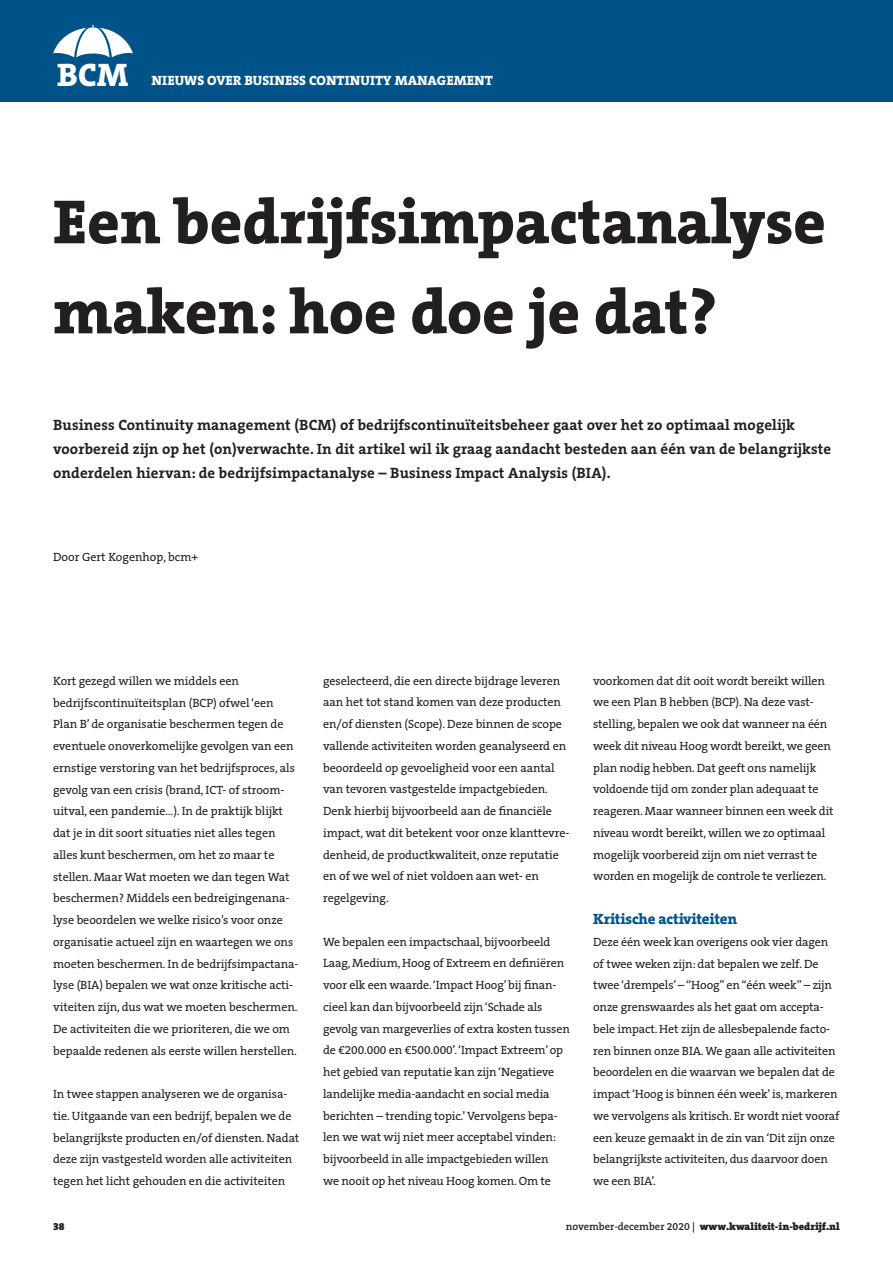
<style>
.page{position:relative;width:893px;height:1263px;background:#fff}
.page>*{position:absolute;margin:0;border:0;box-sizing:border-box;transform-origin:0 0}
.t1{font:800 63px/90px "The Serif B W8";color:#231f20}
.t2{font:800 32.85px "The Serif B W8";color:#fff}
.t3{font:700 15px/24px "The Serif B W7";letter-spacing:.01em;color:#231f20}
.t4{font:800 15px "The Serif B W8";letter-spacing:-.01em;color:#005389}
.t5{font:800 13.5px "The Serif B W8";color:#fff}
.t6{font:12px/21.8px "The Serif B W5 Plain";letter-spacing:-.01em;color:#231f20}
.t7{font:900 10.5px "The Serif B W9";color:#231f20}
.s1{font-family:"The Serif B W6";font-weight:600}
</style>
<div class="page">
<div style="left:0;top:0;width:893px;height:102px;background:#005389"></div>
<svg style="left:53px;top:25px;width:80px;height:33px"></svg>
<h2 class="t2" style="left:57px;top:53px;width:73px">BCM</h2>
<p class="t5" style="left:152px;top:71px;width:343px">NIEUWS OVER BUSINESS CONTINUITY MANAGEMENT</p>
<h1 class="t1" style="left:53px;top:176px;width:774px">Een bedrijfsimpactanalyse maken: hoe doe je dat?</h1>
<p class="t3" style="left:53px;top:413px;width:780px">Business Continuity management (BCM) of bedrijfscontinuïteitsbeheer gaat over het zo optimaal mogelijk voorbereid zijn op het (on)verwachte. In dit artikel wil ik graag aandacht besteden aan één van de belangrijkste onderdelen hiervan: de bedrijfsimpactanalyse – Business Impact Analysis (BIA).</p>
<p class="t6" style="left:53px;top:546px;width:147px">Door Gert Kogenhop, bcm+</p>
<p class="t6" style="left:53px;top:670px;width:247px">Kort gezegd willen we middels een bedrijfscontinuïteitsplan (BCP) ofwel ‘een Plan B’ de organisatie beschermen tegen de eventuele onoverkomelijke gevolgen van een ernstige verstoring van het bedrijfsproces, als gevolg van een crisis (brand, ICT- of stroom&shy;uitval, een pandemie…). In de praktijk blijkt dat je in dit soort situaties niet alles tegen alles kunt beschermen, om het zo maar te stellen. Maar Wat moeten we dan tegen Wat beschermen? Middels een bedreigingenana&shy;lyse beoordelen we welke risico’s voor onze organisatie actueel zijn en waartegen we ons moeten beschermen. In de bedrijfsimpactana&shy;lyse (BIA) bepalen we wat onze kritische acti&shy;viteiten zijn, dus wat we moeten beschermen.<br>De activiteiten die we prioriteren, die we om bepaalde redenen als eerste willen herstellen.</p>
<p class="t6" style="left:53px;top:1083px;width:248px">In twee stappen analyseren we de organisa&shy;tie. Uitgaande van een bedrijf, bepalen we de belangrijkste producten en/of diensten. Nadat deze zijn vastgesteld worden alle activiteiten tegen het licht gehouden en die activiteiten</p>
<p class="t6" style="left:323px;top:670px;width:248px">geselecteerd, die een directe bijdrage leveren aan het tot stand komen van deze producten en/of diensten (Scope). Deze binnen de scope vallende activiteiten worden geanalyseerd en beoordeeld op gevoeligheid voor een aantal van tevoren vastgestelde impactgebieden.<br>Denk hierbij bijvoorbeeld aan de financiële impact, wat dit betekent voor onze klanttevre&shy;denheid, de productkwaliteit, onze reputatie en of we wel of niet voldoen aan wet- en regelgeving.</p>
<p class="t6" style="left:323px;top:931px;width:248px">We bepalen een impactschaal, bijvoorbeeld Laag, Medium, Hoog of Extreem en definiëren voor elk een waarde. ‘Impact Hoog’ bij finan&shy;cieel kan dan bijvoorbeeld zijn ‘Schade als gevolg van margeverlies of extra kosten tussen de €200.000 en €500.000’. ‘Impact Extreem’ op het gebied van reputatie kan zijn ‘Negatieve landelijke media-aandacht en social media berichten – trending topic.’ Vervolgens bepa&shy;len we wat wij niet meer acceptabel vinden: bijvoorbeeld in alle impactgebieden willen<br>we nooit op het niveau Hoog komen. Om te</p>
<p class="t6" style="left:593px;top:670px;width:242px">voorkomen dat dit ooit wordt bereikt willen we een Plan B hebben (BCP). Na deze vast&shy;stelling, bepalen we ook dat wanneer na één week dit niveau Hoog wordt bereikt, we geen plan nodig hebben. Dat geeft ons namelijk voldoende tijd om zonder plan adequaat te reageren. Maar wanneer binnen een week dit niveau wordt bereikt, willen we zo optimaal mogelijk voorbereid zijn om niet verrast te worden en mogelijk de controle te verliezen.</p>
<p class="t4" style="left:593px;top:909px;width:146px">Kritische activiteiten</p>
<p class="t6" style="left:593px;top:931px;width:248px">Deze één week kan overigens ook vier dagen of twee weken zijn: dat bepalen we zelf. De twee ‘drempels’ – “Hoog” en “één week” – zijn onze grenswaardes als het gaat om accepta&shy;bele impact. Het zijn de allesbepalende facto&shy;ren binnen onze BIA. We gaan alle activiteiten beoordelen en die waarvan we bepalen dat de impact ‘Hoog is binnen één week’ is, markeren we vervolgens als kritisch. Er wordt niet vooraf een keuze gemaakt in de zin van ‘Dit zijn onze belangrijkste activiteiten, dus daarvoor doen we een BIA’.</p>
<p class="t7" style="left:53px;top:1219px;width:13px">38</p>
<p class="t7" style="left:566px;top:1219px;width:275px"><span class="s1">november-december 2020 |</span> www.kwaliteit-in-bedrijf.nl</p>
</div>
